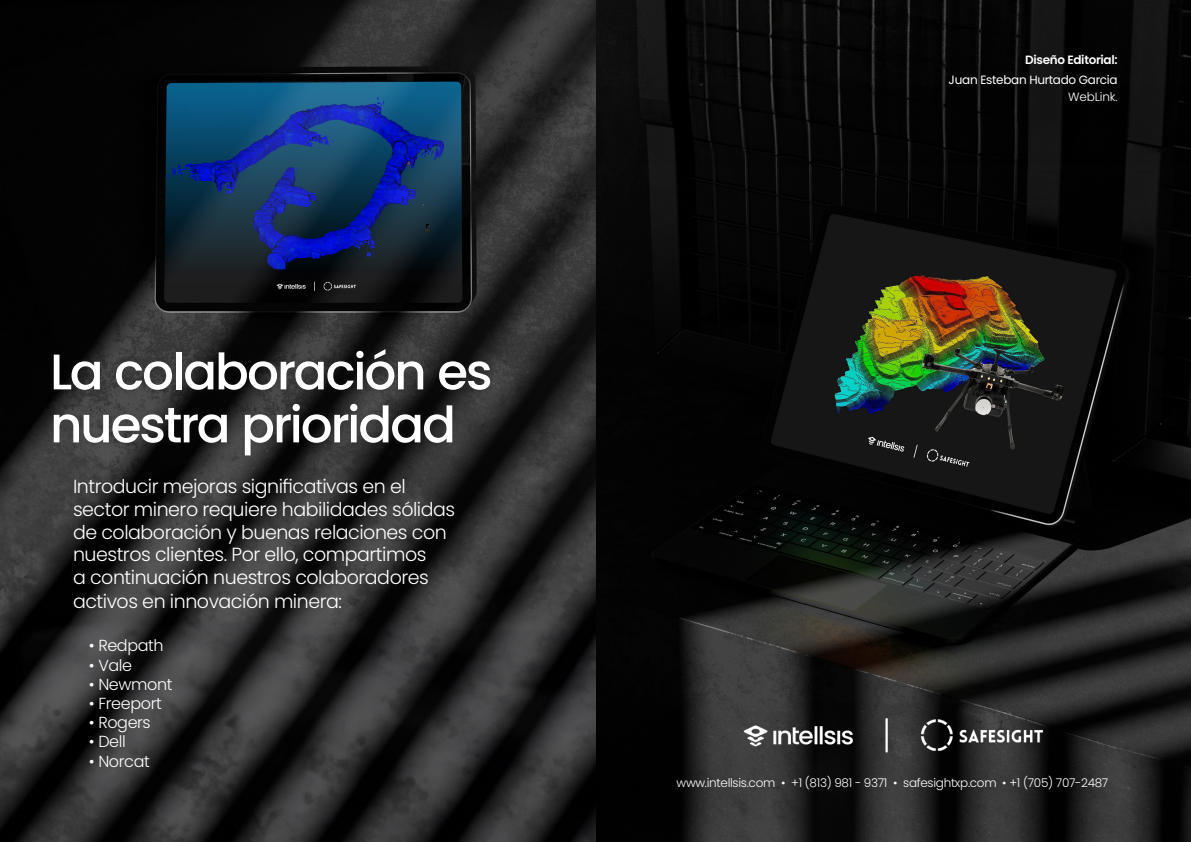
<style>
.page{position:relative;width:1191px;height:842px;background:#fff}
.page>*{position:absolute;margin:0;border:0;box-sizing:border-box;transform-origin:0 0}
.Title_1{font:500 50px/53px "Poppins";letter-spacing:-.04em;color:#fff}
.Content_1{font:300 19px/23px "Poppins";letter-spacing:-.025em;color:#fff}
.Content_1-2{font:300 16px "Poppins";letter-spacing:-.025em;color:#fff}
.Content_1-3{font:300 12px "Poppins";letter-spacing:-.025em;color:#fff}
.Content_1-4{font:12px "Poppins";letter-spacing:-.025em;color:#fff}
.Content_1-5{font:600 12px "Poppins";letter-spacing:-.025em;color:#fff}
</style>
<div class="page">
<img style="left:0;top:0;width:1191px;height:842px">
<div style="left:47px;top:343px;width:449px;height:119px;background:#231f20;opacity:.13"></div>
<svg style="left:427px;top:225px;width:3px;height:6px"></svg>
<img style="left:725px;top:704px;width:357px;height:65px">
<p class="Title_1" style="left:50px;top:346px;width:444px">La colaboración es nuestra prioridad</p>
<p class="Content_1" style="left:73px;top:475px;width:384px">Introducir mejoras significativas en el sector minero requiere habilidades sólidas de colaboración y buenas relaciones con nuestros clientes. Por ello, compartimos<br>a continuación nuestros colaboradores activos en innovación minera:</p>
<p class="Content_1-2" style="left:89px;top:636px;width:76px">• Redpath</p>
<p class="Content_1-2" style="left:89px;top:656px;width:45px">• Vale</p>
<p class="Content_1-2" style="left:89px;top:675px;width:85px">• Newmont</p>
<p class="Content_1-2" style="left:89px;top:694px;width:74px">• Freeport</p>
<p class="Content_1-2" style="left:89px;top:713px;width:63px">• Rogers</p>
<p class="Content_1-2" style="left:89px;top:732px;width:38px">• Dell</p>
<p class="Content_1-2" style="left:89px;top:752px;width:62px">• Norcat</p>
<p class="Content_1-5" style="left:1025px;top:52px;width:94px">Diseño Editorial:</p>
<p class="Content_1-4" style="left:948px;top:72px;width:171px">Juan Esteban Hurtado Garcia</p>
<p class="Content_1-3" style="left:1068px;top:89px;width:51px">WebLink.</p>
<p class="Content_1-3" style="left:676px;top:775px;width:433px">www.intellsis.com • +1 (813) 981 - 9371 • safesightxp.com • +1 (705) 707-2487</p>
</div>
